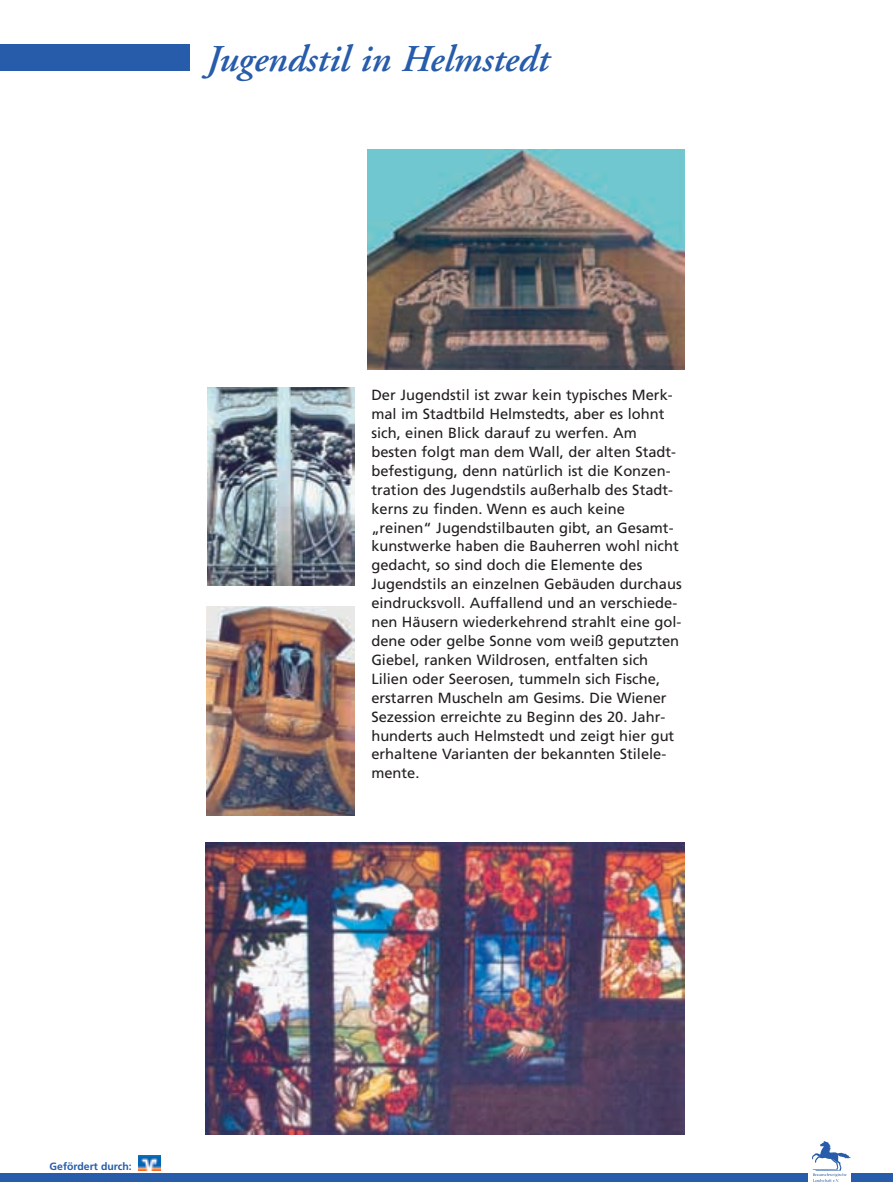
<style>
.page{position:relative;width:893px;height:1191px;background:#fff}
.page>*{position:absolute;margin:0;border:0;box-sizing:border-box;transform-origin:0 0}
.t1{font:italic 600 37.8px "Adobe Garamond";color:#275caa}
.t2{font:14.7px/18.9px "Frutiger";color:#231f20}
.t3{font:700 10.5px "Frutiger";color:#275caa}
</style>
<div class="page">
<img style="left:0;top:44px;width:893px;height:1138px">
<h1 class="t1" style="left:206px;top:44px;width:344px">Jugendstil in Helmstedt</h1>
<p class="t2" style="left:371px;top:387px;width:312px">Der Jugendstil ist zwar kein typisches Merk&shy;mal im Stadtbild Helmstedts, aber es lohnt sich, einen Blick darauf zu werfen. Am besten folgt man dem Wall, der alten Stadt&shy;befestigung, denn natürlich ist die Konzen&shy;tration des Jugendstils außerhalb des Stadt&shy;kerns zu finden. Wenn es auch keine „reinen“ Jugendstilbauten gibt, an Gesamt&shy;kunstwerke haben die Bauherren wohl nicht gedacht, so sind doch die Elemente des Jugendstils an einzelnen Gebäuden durchaus eindrucksvoll. Auffallend und an verschiede&shy;nen Häusern wiederkehrend strahlt eine gol&shy;dene oder gelbe Sonne vom weiß geputzten Giebel, ranken Wildrosen, entfalten sich Lilien oder Seerosen, tummeln sich Fische, erstarren Muscheln am Gesims. Die Wiener Sezession erreichte zu Beginn des 20. Jahr&shy;hunderts auch Helmstedt und zeigt hier gut erhaltene Varianten der bekannten Stilele&shy;mente.</p>
<p class="t3" style="left:50px;top:1162px;width:84px">Gefördert durch:</p>
</div>
